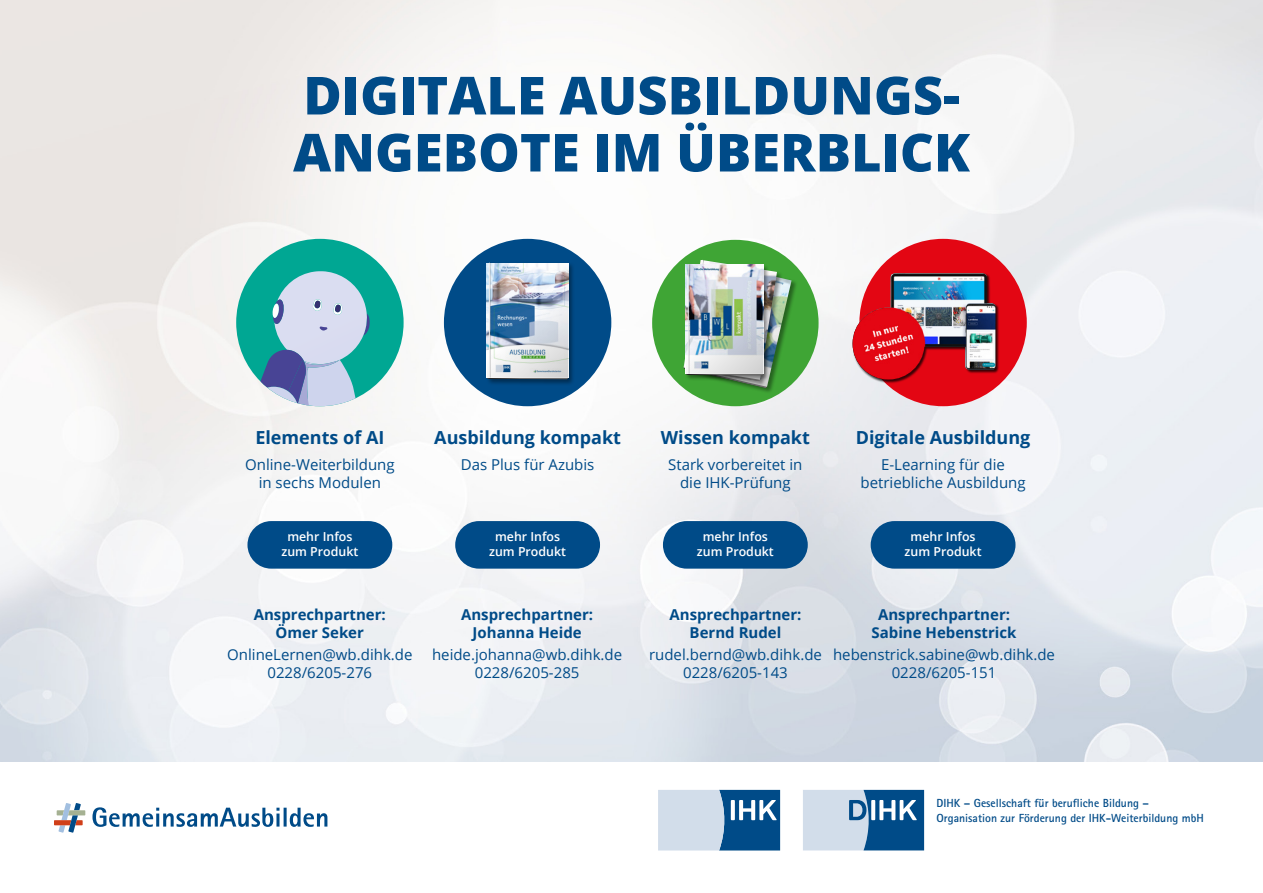
<style>
.page{position:relative;width:1263px;height:893px;background:#fff}
.page>*{position:absolute;margin:0;border:0;box-sizing:border-box;transform-origin:0 0}
.t1{font:800 52.5px/57px "Open Sans";color:#004b88}
.t2{font:700 18px "Open Sans";color:#004b88}
.t3{font:15px/18px "Open Sans";color:#004b88;text-align:center}
.t4{font:700 15px/18px "Open Sans";color:#004b88;text-align:center}
.t5{font:600 12.45px/14.9px "Open Sans";color:#fff;text-align:center}
.t6{font:700 11.7px/14.1px "Rotis Sans Serif";color:#004b88}
</style>
<div class="page">
<img style="left:0;top:0;width:1263px;height:762px">
<svg style="left:803px;top:790px;width:121px;height:60px;background:#789fc0"></svg>
<svg style="left:54px;top:803px;width:31px;height:30px"></svg>
<svg style="left:92px;top:807px;width:235px;height:20px"></svg>
<svg style="left:658px;top:790px;width:122px;height:60px;background:#7fa3c3"></svg>
<div style="left:236px;top:239px;width:168px;height:167px;background:#00a793;border-radius:50%"></div>
<svg style="left:249px;top:271px;width:121px;height:135px"></svg>
<div style="left:247px;top:521px;width:145px;height:48px;background:#004b88;border-radius:24px"></div>
<div style="left:455px;top:521px;width:145px;height:48px;background:#004b88;border-radius:24px"></div>
<div style="left:663px;top:521px;width:145px;height:48px;background:#004b88;border-radius:24px"></div>
<div style="left:871px;top:521px;width:144px;height:48px;background:#004b88;border-radius:24px"></div>
<div style="left:652px;top:240px;width:166px;height:166px;background:#3fa535;border-radius:50%"></div>
<div style="left:444px;top:239px;width:167px;height:167px;background:#004b88;border-radius:50%"></div>
<div style="left:859px;top:239px;width:168px;height:167px;background:#e30613;border-radius:50%"></div>
<div style="left:486px;top:262px;width:89px;height:124px;background:#000;opacity:.4"></div>
<img style="left:487px;top:263px;width:81px;height:11px">
<img style="left:486px;top:274px;width:82px;height:105px">
<hr style="left:489px;top:263px;width:1px;height:115px;background:#fff">
<hr style="left:490px;top:263px;width:1px;height:115px;background:#c6c6c6">
<div style="left:691px;top:263px;width:107px;height:131px;background:#000;opacity:.4"></div>
<img style="left:789px;top:263px;width:2px;height:124px">
<img style="left:683px;top:259px;width:106px;height:129px">
<hr style="left:688px;top:264px;width:1px;height:110px;background:#c6c6c6">
<div style="left:853px;top:273px;width:146px;height:110px;background:#000;opacity:.75"></div>
<img style="left:852px;top:273px;width:143px;height:107px">
<h1 class="t1" style="left:293px;top:64px;width:678px">DIGITALE AUSBILDUNGS-<br>ANGEBOTE IM ÜBERBLICK</h1>
<p class="t2" style="left:255px;top:425px;width:130px">Elements of AI</p>
<p class="t3" style="left:245px;top:455px;width:151px">Online-Weiterbildung in sechs Modulen</p>
<p class="t5" style="left:281px;top:529px;width:78px">mehr Infos zum Produkt</p>
<p class="t4" style="left:254px;top:605px;width:134px">Ansprechpartner:<br>Ömer Seker</p>
<p class="t3" style="left:227px;top:645px;width:187px">OnlineLernen@wb.dihk.de<br>0228/6205-276</p>
<p class="t2" style="left:434px;top:425px;width:188px">Ausbildung kompakt</p>
<p class="t3" style="left:461px;top:455px;width:135px">Das Plus für Azubis</p>
<p class="t5" style="left:489px;top:529px;width:78px">mehr Infos zum Produkt</p>
<p class="t4" style="left:461px;top:605px;width:134px">Ansprechpartner:<br>Johanna Heide</p>
<p class="t3" style="left:432px;top:645px;width:192px">heide.johanna@wb.dihk.de<br>0228/6205-285</p>
<p class="t2" style="left:661px;top:425px;width:151px">Wissen kompakt</p>
<p class="t3" style="left:668px;top:455px;width:136px">Stark vorbereitet in die IHK-Prüfung</p>
<p class="t5" style="left:697px;top:529px;width:78px">mehr Infos zum Produkt</p>
<p class="t2" style="left:856px;top:425px;width:176px">Digitale Ausbildung</p>
<p class="t3" style="left:860px;top:455px;width:167px">E-Learning für die betriebliche Ausbildung</p>
<p class="t5" style="left:905px;top:529px;width:78px">mehr Infos zum Produkt</p>
<p class="t4" style="left:669px;top:605px;width:134px">Ansprechpartner:<br>Bernd Rudel</p>
<p class="t3" style="left:649px;top:645px;width:174px">rudel.bernd@wb.dihk.de<br>0228/6205-143</p>
<p class="t4" style="left:871px;top:605px;width:146px">Ansprechpartner:<br>Sabine Hebenstrick</p>
<p class="t3" style="left:833px;top:645px;width:223px">hebenstrick.sabine@wb.dihk.de<br>0228/6205-151</p>
<p class="t6" style="left:936px;top:796px;width:269px">DIHK – Gesellschaft für berufliche Bildung –<br>Organisation zur Förderung der IHK-Weiterbildung mbH</p>
</div>
